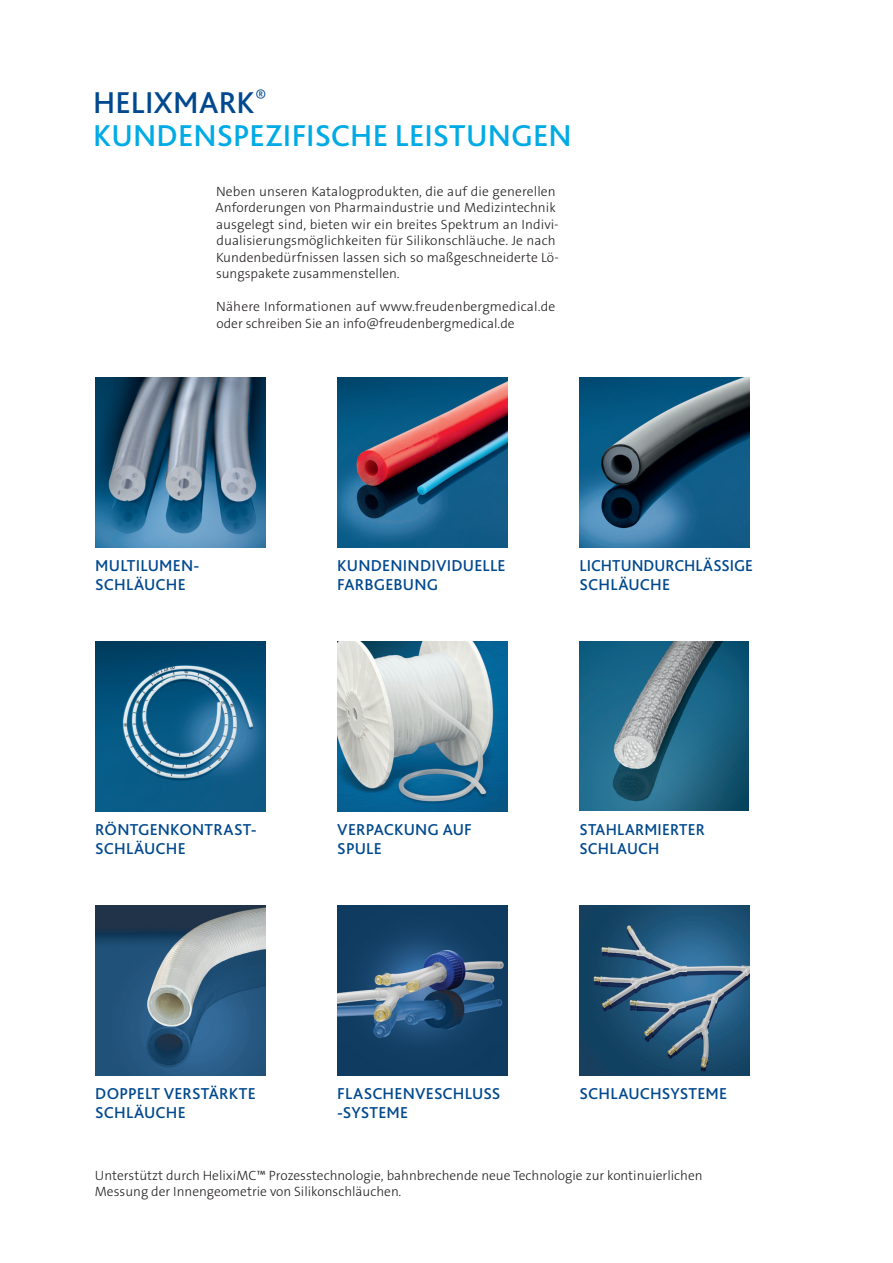
<style>
.page{position:relative;width:893px;height:1263px;background:#fff}
.page>*{position:absolute;margin:0;border:0;box-sizing:border-box;transform-origin:0 0}
.Headline_Product_2{font:500 31.5px "Bliss Pro";color:#00abe5}
.Headline_Product_1{font:500 31.5px "Bliss Pro";letter-spacing:.005em;color:#01498e}
.Headline_Small_Listen{font:500 16.5px/19.5px "Bliss Pro";letter-spacing:.01em;color:#01498e}
.Copy{font:300 13.5px/16.5px "The Sans B W3";letter-spacing:.005em;color:#231f20}
.Bullets_blue_Copy_DE{font:300 13.5px/16.5px "The Sans B W3";color:#231f20}
</style>
<div class="page">
<img style="left:337px;top:905px;width:170px;height:170px">
<img style="left:579px;top:905px;width:170px;height:170px">
<img style="left:95px;top:905px;width:170px;height:170px">
<img style="left:337px;top:377px;width:170px;height:170px">
<img style="left:579px;top:377px;width:170px;height:170px">
<img style="left:95px;top:377px;width:170px;height:170px">
<img style="left:579px;top:641px;width:169px;height:169px">
<img style="left:95px;top:641px;width:170px;height:170px">
<img style="left:337px;top:641px;width:170px;height:170px">
<p class="Headline_Product_1" style="left:93px;top:83px;width:175px">HELIXMARK<sup>®</sup></p>
<p class="Headline_Product_2" style="left:93px;top:116px;width:480px">KUNDENSPEZIFISCHE LEISTUNGEN</p>
<p class="Copy" style="left:216px;top:183px;width:345px">Neben unseren Katalogprodukten, die auf die generellen Anforderungen von Pharmaindustrie und Medizintechnik ausgelegt sind, bieten wir ein breites Spektrum an Indivi&shy;dualisierungsmöglichkeiten für Silikonschläuche. Je nach Kundenbedürfnissen lassen sich so maßgeschneiderte Lö&shy;sungspakete zusammenstellen.</p>
<p class="Copy" style="left:216px;top:299px;width:341px">Nähere Informationen auf www.freudenbergmedical.de oder schreiben Sie an info@freudenbergmedical.de</p>
<p class="Headline_Small_Listen" style="left:95px;top:555px;width:106px">MULTILUMEN-<br>SCHLÄUCHE</p>
<p class="Headline_Small_Listen" style="left:580px;top:555px;width:175px">LICHTUNDURCHLÄSSIGE<br>SCHLÄUCHE</p>
<p class="Headline_Small_Listen" style="left:337px;top:555px;width:170px">KUNDENINDIVIDUELLE<br>FARBGEBUNG</p>
<p class="Headline_Small_Listen" style="left:95px;top:819px;width:163px">RÖNTGENKONTRAST-<br>SCHLÄUCHE</p>
<p class="Headline_Small_Listen" style="left:337px;top:819px;width:136px">VERPACKUNG AUF<br>SPULE</p>
<p class="Headline_Small_Listen" style="left:580px;top:819px;width:127px">STAHLARMIERTER<br>SCHLAUCH</p>
<p class="Headline_Small_Listen" style="left:95px;top:1083px;width:162px">DOPPELT VERSTÄRKTE<br>SCHLÄUCHE</p>
<p class="Headline_Small_Listen" style="left:337px;top:1083px;width:165px">FLASCHENVESCHLUSS -SYSTEME</p>
<p class="Headline_Small_Listen" style="left:580px;top:1083px;width:149px">SCHLAUCHSYSTEME</p>
<p class="Bullets_blue_Copy_DE" style="left:95px;top:1167px;width:609px">Unterstützt durch HelixiMC™ Prozesstechnologie, bahnbrechende neue Technologie zur kontinuierlichen<br>Messung der Innengeometrie von Silikonschläuchen.</p>
</div>
